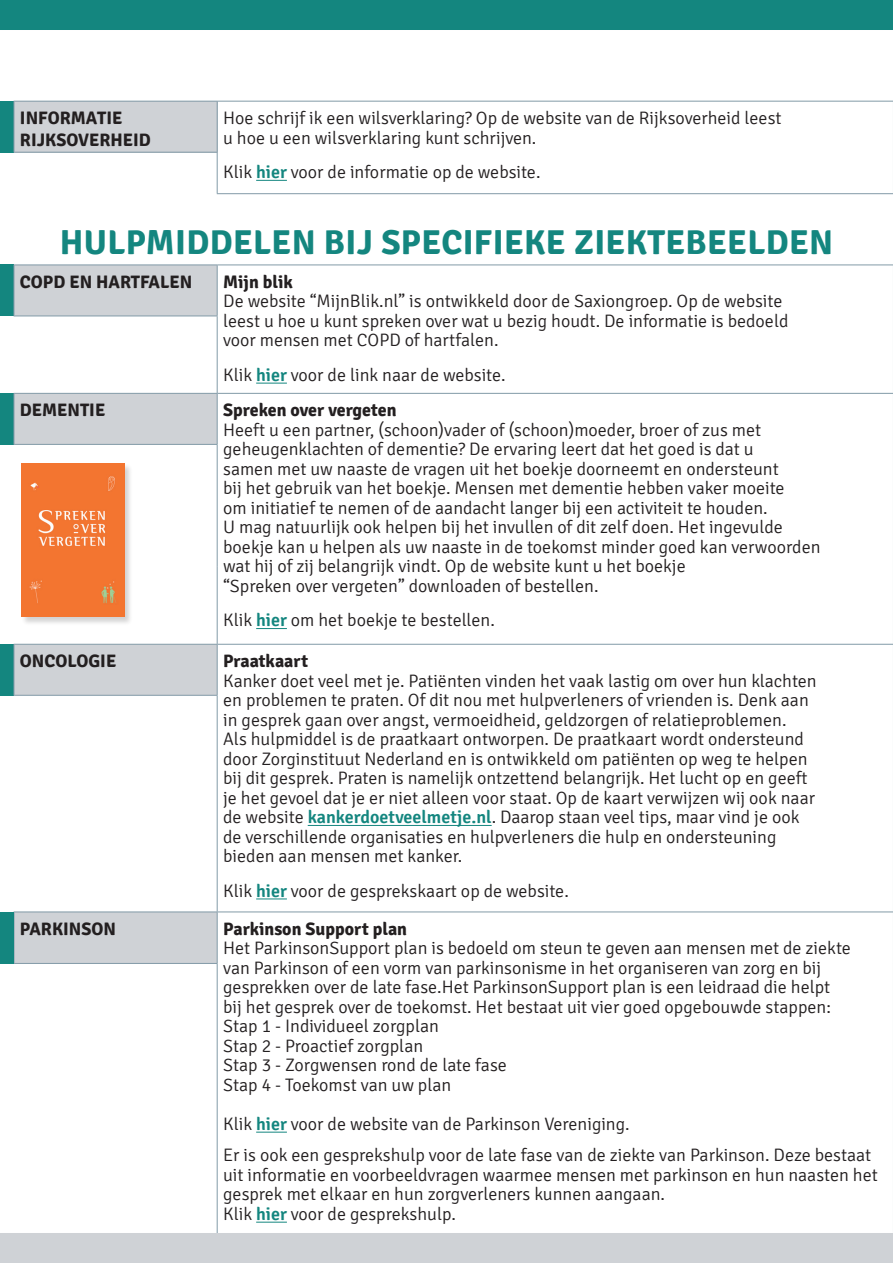
<style>
.page{position:relative;width:893px;height:1263px;background:#fff}
.page>*{position:absolute;margin:0;border:0;box-sizing:border-box;transform-origin:0 0}
.t1{font:700 34.5px "Signika";letter-spacing:.01em;color:#14867f}
.t2{font:300 18px/19.5px "Signika";color:#231f20}
.t3{font:700 18px/21.6px "Signika";color:#231f20}
.s1{font-weight:600;color:#14867f}
</style>
<div class="page">
<div style="left:0;top:101px;width:14px;height:52px;background:#14867f"></div>
<div style="left:0;top:265px;width:14px;height:51px;background:#14867f"></div>
<div style="left:0;top:393px;width:14px;height:52px;background:#14867f"></div>
<div style="left:0;top:644px;width:14px;height:52px;background:#14867f"></div>
<div style="left:0;top:0;width:893px;height:30px;background:#14867f"></div>
<div style="left:14px;top:101px;width:203px;height:51px;background:#cfd2d6"></div>
<svg style="left:14px;top:266px;width:203px;height:697px"></svg>
<hr style="left:14px;top:101px;width:203px;height:1px;background:#829aa7">
<hr style="left:14px;top:102px;width:1px;height:50px;background:#829aa7">
<hr style="left:14px;top:394px;width:1px;height:50px;background:#829aa7">
<hr style="left:217px;top:394px;width:1px;height:50px;background:#829aa7">
<hr style="left:892px;top:394px;width:1px;height:50px;background:#829aa7">
<hr style="left:892px;top:444px;width:1px;height:122px;background:#829aa7">
<hr style="left:892px;top:566px;width:1px;height:78px;background:#829aa7">
<hr style="left:14px;top:393px;width:203px;height:1px;background:#829aa7">
<hr style="left:217px;top:566px;width:1px;height:78px;background:#829aa7">
<hr style="left:14px;top:444px;width:204px;height:1px;background:#829aa7">
<hr style="left:217px;top:445px;width:1px;height:121px;background:#829aa7">
<hr style="left:14px;top:644px;width:203px;height:1px;background:#829aa7">
<hr style="left:14px;top:645px;width:1px;height:50px;background:#829aa7">
<hr style="left:217px;top:265px;width:676px;height:1px;background:#829aa7">
<hr style="left:892px;top:265px;width:1px;height:51px;background:#829aa7">
<hr style="left:217px;top:316px;width:1px;height:77px;background:#829aa7">
<hr style="left:892px;top:316px;width:1px;height:77px;background:#829aa7">
<hr style="left:217px;top:393px;width:676px;height:1px;background:#829aa7">
<hr style="left:14px;top:265px;width:203px;height:1px;background:#829aa7">
<hr style="left:14px;top:265px;width:1px;height:51px;background:#829aa7">
<hr style="left:217px;top:265px;width:1px;height:51px;background:#829aa7">
<hr style="left:14px;top:316px;width:204px;height:1px;background:#829aa7">
<hr style="left:14px;top:695px;width:204px;height:1px;background:#829aa7">
<hr style="left:217px;top:644px;width:676px;height:1px;background:#829aa7">
<hr style="left:217px;top:645px;width:1px;height:50px;background:#829aa7">
<hr style="left:892px;top:645px;width:1px;height:50px;background:#829aa7">
<hr style="left:217px;top:696px;width:1px;height:215px;background:#829aa7">
<hr style="left:892px;top:695px;width:1px;height:216px;background:#829aa7">
<hr style="left:14px;top:152px;width:204px;height:1px;background:#829aa7">
<hr style="left:217px;top:101px;width:676px;height:1px;background:#829aa7">
<hr style="left:217px;top:102px;width:1px;height:50px;background:#829aa7">
<hr style="left:892px;top:102px;width:1px;height:50px;background:#829aa7">
<hr style="left:217px;top:153px;width:1px;height:40px;background:#829aa7">
<hr style="left:892px;top:152px;width:1px;height:41px;background:#829aa7">
<hr style="left:217px;top:193px;width:676px;height:1px;background:#829aa7">
<hr style="left:14px;top:911px;width:203px;height:1px;background:#829aa7">
<hr style="left:14px;top:912px;width:1px;height:51px;background:#829aa7">
<hr style="left:217px;top:911px;width:676px;height:1px;background:#829aa7">
<hr style="left:217px;top:912px;width:1px;height:51px;background:#829aa7">
<hr style="left:892px;top:912px;width:1px;height:51px;background:#829aa7">
<hr style="left:892px;top:963px;width:1px;height:282px;background:#829aa7">
<hr style="left:14px;top:963px;width:204px;height:1px;background:#829aa7">
<hr style="left:217px;top:964px;width:1px;height:281px;background:#829aa7">
<hr style="left:256px;top:180px;width:31px;height:1px;background:#14867f">
<hr style="left:256px;top:383px;width:31px;height:1px;background:#14867f">
<hr style="left:256px;top:628px;width:31px;height:1px;background:#14867f">
<hr style="left:308px;top:825px;width:184px;height:1px;background:#14867f">
<hr style="left:256px;top:898px;width:31px;height:1px;background:#14867f">
<hr style="left:256px;top:1132px;width:31px;height:1px;background:#14867f">
<hr style="left:256px;top:1222px;width:31px;height:1px;background:#14867f">
<div style="left:21px;top:463px;width:112px;height:163px;background:#231f20;opacity:.2"></div>
<img style="left:21px;top:463px;width:103px;height:154px">
<div style="left:0;top:1233px;width:893px;height:30px;background:#cfd2d6"></div>
<div style="left:0;top:912px;width:14px;height:51px;background:#14867f"></div>
<p class="t3" style="left:20px;top:107px;width:132px">INFORMATIE<br>RIJKSOVERHEID</p>
<p class="t2" style="left:223px;top:109px;width:560px">Hoe schrijf ik een wilsverklaring? Op de website van de Rijksoverheid leest u hoe u een wilsverklaring kunt schrijven.</p>
<p class="t2" style="left:223px;top:163px;width:319px">Klik <span class="s1">hier</span> voor de informatie op de website.</p>
<h1 class="t1" style="left:60px;top:221px;width:775px">HULPMIDDELEN BIJ SPECIFIEKE ZIEKTEBEELDEN</h1>
<p class="t3" style="left:20px;top:271px;width:174px">COPD EN HARTFALEN</p>
<p class="t3" style="left:223px;top:271px;width:71px">Mijn blik</p>
<p class="t2" style="left:223px;top:292px;width:567px">De website “MijnBlik.nl” is ontwikkeld door de Saxiongroep. Op de website leest u hoe u kunt spreken over wat u bezig houdt. De informatie is bedoeld voor mensen met COPD of hartfalen.</p>
<p class="t2" style="left:223px;top:365px;width:284px">Klik <span class="s1">hier</span> voor de link naar de website.</p>
<p class="t3" style="left:20px;top:400px;width:87px">DEMENTIE</p>
<p class="t3" style="left:223px;top:400px;width:175px">Spreken over vergeten</p>
<p class="t2" style="left:223px;top:420px;width:599px">Heeft u een partner, (schoon)vader of (schoon)moeder, broer of zus met geheugenklachten of dementie? De ervaring leert dat het goed is dat u<br>samen met uw naaste de vragen uit het boekje doorneemt en ondersteunt<br>bij het gebruik van het boekje. Mensen met dementie hebben vaker moeite<br>om initiatief te nemen of de aandacht langer bij een activiteit te houden.<br>U mag natuurlijk ook helpen bij het invullen of dit zelf doen. Het ingevulde boekje kan u helpen als uw naaste in de toekomst minder goed kan verwoorden wat hij of zij belangrijk vindt. Op de website kunt u het boekje<br>“Spreken over vergeten” downloaden of bestellen.</p>
<p class="t2" style="left:223px;top:611px;width:273px">Klik <span class="s1">hier</span> om het boekje te bestellen.</p>
<p class="t3" style="left:20px;top:650px;width:98px">ONCOLOGIE</p>
<p class="t3" style="left:223px;top:650px;width:86px">Praatkaart</p>
<p class="t2" style="left:223px;top:671px;width:595px">Kanker doet veel met je. Patiënten vinden het vaak lastig om over hun klachten en problemen te praten. Of dit nou met hulpverleners of vrienden is. Denk aan in gesprek gaan over angst, vermoeidheid, geldzorgen of relatieproblemen.<br>Als hulpmiddel is de praatkaart ontworpen. De praatkaart wordt ondersteund door Zorginstituut Nederland en is ontwikkeld om patiënten op weg te helpen bij dit gesprek. Praten is namelijk ontzettend belangrijk. Het lucht op en geeft je het gevoel dat je er niet alleen voor staat. Op de kaart verwijzen wij ook naar de website <span class="s1">kankerdoetveelmetje.nl</span>. Daarop staan veel tips, maar vind je ook de verschillende organisaties en hulpverleners die hulp en ondersteuning bieden aan mensen met kanker.</p>
<p class="t2" style="left:223px;top:881px;width:347px">Klik <span class="s1">hier</span> voor de gesprekskaart op de website.</p>
<p class="t3" style="left:20px;top:918px;width:98px">PARKINSON</p>
<p class="t3" style="left:223px;top:918px;width:185px">Parkinson Support plan</p>
<p class="t2" style="left:223px;top:939px;width:629px">Het ParkinsonSupport plan is bedoeld om steun te geven aan mensen met de ziekte van Parkinson of een vorm van parkinsonisme in het organiseren van zorg en bij gesprekken over de late fase.Het ParkinsonSupport plan is een leidraad die helpt bij het gesprek over de toekomst. Het bestaat uit vier goed opgebouwde stappen:<br>Stap 1 - Individueel zorgplan<br>Stap 2 - Proactief zorgplan<br>Stap 3 - Zorgwensen rond de late fase<br>Stap 4 - Toekomst van uw plan</p>
<p class="t2" style="left:223px;top:1108px;width:649px;line-height:31.5px">Klik <span class="s1">hier</span> voor de website van de Parkinson Vereniging.<br>Er is ook een gesprekshulp voor de late fase van de ziekte van Parkinson. Deze bestaat</p>
<p class="t2" style="left:223px;top:1165px;width:656px">uit informatie en voorbeeldvragen waarmee mensen met parkinson en hun naasten het gesprek met elkaar en hun zorgverleners kunnen aangaan.<br>Klik <span class="s1">hier</span> voor de gesprekshulp.</p>
</div>
